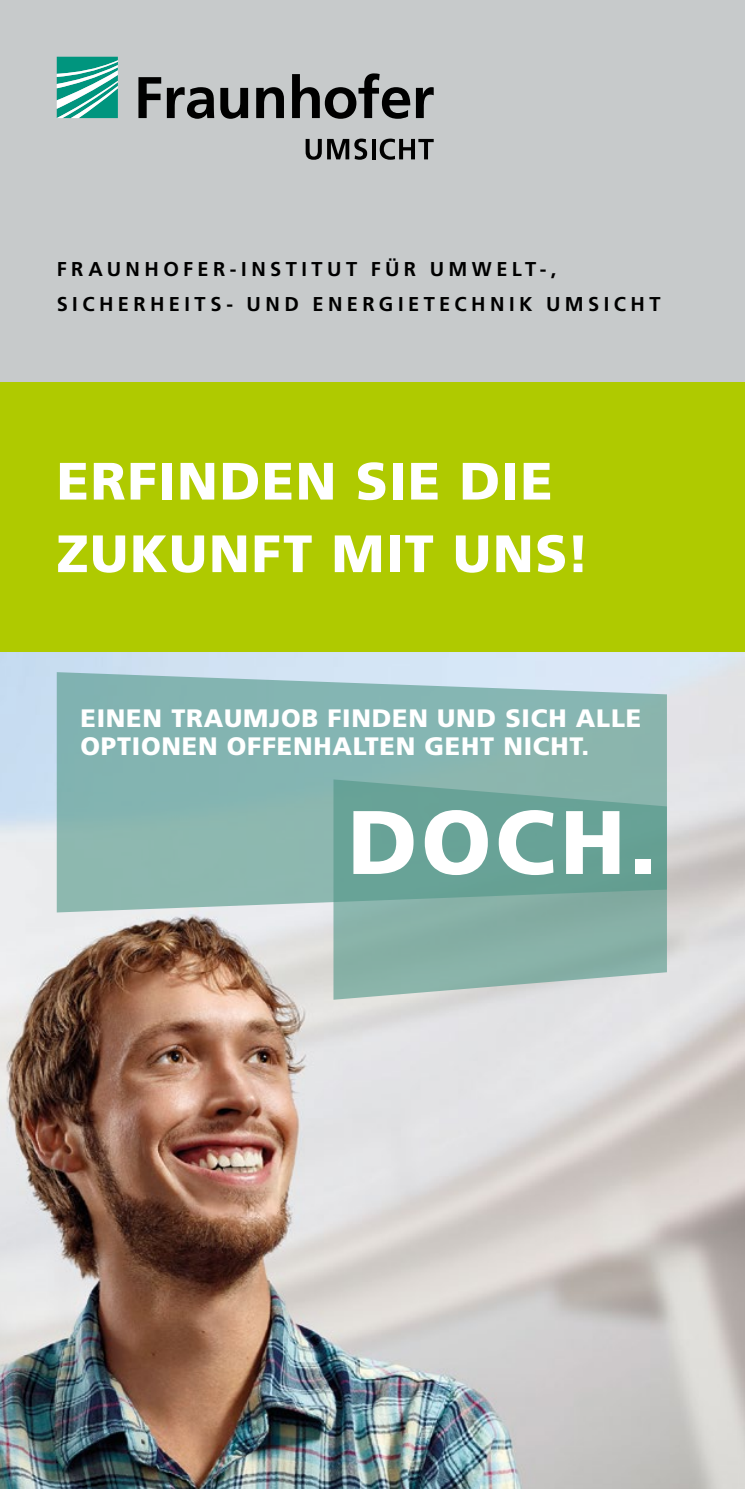
<style>
.page{position:relative;width:745px;height:1489px;background:#fff}
.page>*{position:absolute;margin:0;border:0;box-sizing:border-box;transform-origin:0 0}
.t1{font:900 90px "Frutiger LT Com";color:#fff}
.t2{font:900 52.5px/72.5px "Frutiger LT Com";letter-spacing:.03em;color:#fff}
.t3{font:900 25.25px/28.8px "Frutiger LT Com";letter-spacing:.03em;color:#fff}
.t4{font:700 20px/35px "Frutiger LT Com";letter-spacing:.22em;color:#000}
</style>
<div class="page">
<img style="left:0;top:652px;width:744px;height:836px">
<div style="left:0;top:0;width:744px;height:385px;background:#c7cacb"></div>
<div style="left:0;top:382px;width:744px;height:270px;background:#afca00"></div>
<svg style="left:57px;top:57px;width:61px;height:61px"></svg>
<svg style="left:138px;top:73px;width:295px;height:46px"></svg>
<svg style="left:305px;top:139px;width:16px;height:21px"></svg>
<svg style="left:327px;top:139px;width:40px;height:21px"></svg>
<svg style="left:372px;top:139px;width:3px;height:20px"></svg>
<svg style="left:379px;top:139px;width:54px;height:21px"></svg>
<svg style="left:57px;top:672px;width:609px;height:240px;fill:#87b6b1"></svg>
<svg style="left:333px;top:779px;width:333px;height:220px"></svg>
<p class="t4" style="left:57px;top:252px;width:605px">FRAUNHOFER-INSTITUT FÜR UMWELT-,<br>SICHERHEITS- UND ENERGIETECHNIK UMSICHT</p>
<h2 class="t2" style="left:57px;top:445px;width:534px">ERFINDEN SIE DIE<br>ZUKUNFT MIT UNS!</h2>
<p class="t3" style="left:80px;top:703px;width:561px">EINEN TRAUMJOB FINDEN UND SICH ALLE<br>OPTIONEN OFFENHALTEN GEHT NICHT.</p>
<h1 class="t1" style="left:347px;top:788px;width:311px">DOCH.</h1>
</div>
